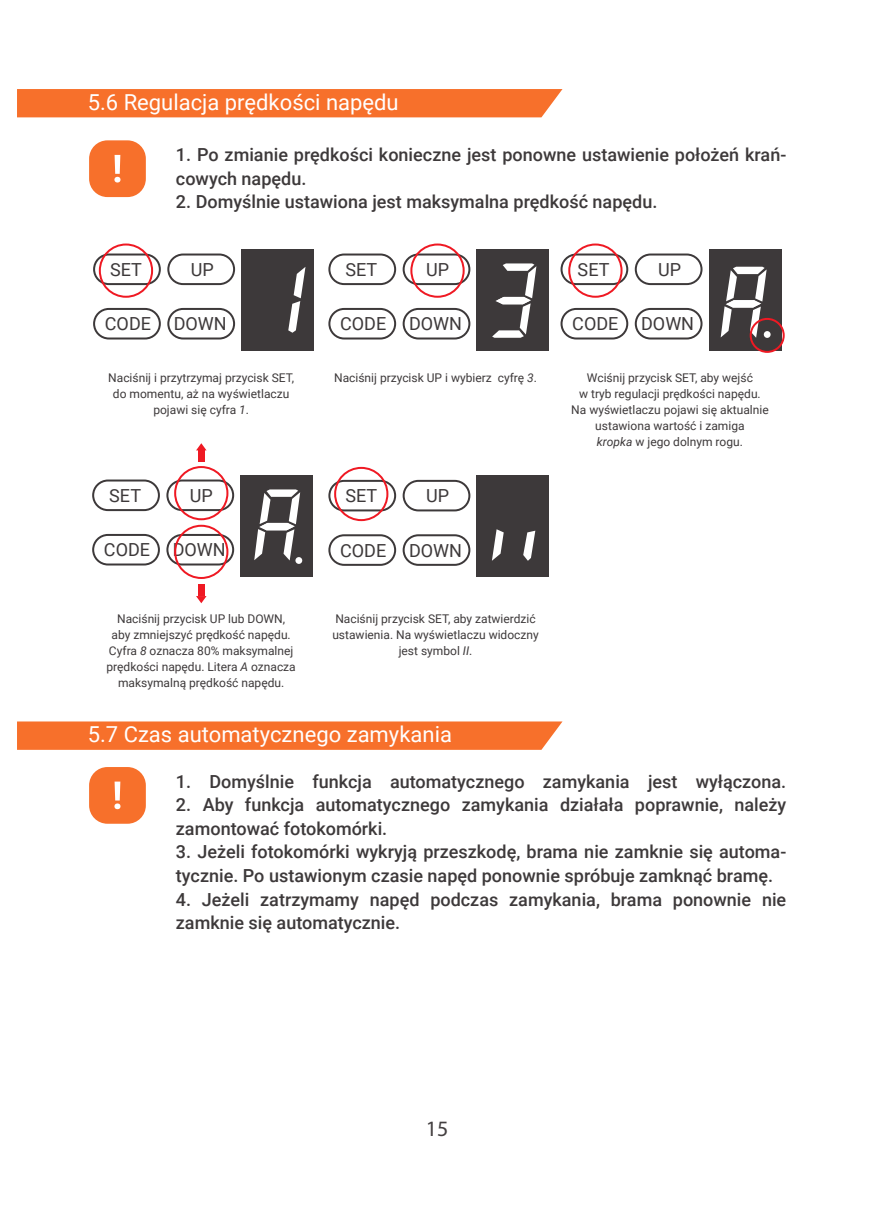
<style>
.page{position:relative;width:874px;height:1225px;background:#fff}
.page>*{position:absolute;margin:0;border:0;box-sizing:border-box;transform-origin:0 0}
.t1{font:22px "Roboto";color:#fff}
.t2{font:22px "Myriad Pro";color:#444041}
.t3{font:500 18px/23.6px "Roboto";color:#3d393a}
.t4{font:18px "Roboto";color:#3d393a}
.t5{font:12px/16px "Roboto";color:#3d393a;text-align:center}
.s1{font-style:italic}
</style>
<div class="page">
<div style="left:92px;top:479px;width:68px;height:32px;border:2px solid #3d393a;border-radius:15px"></div>
<div style="left:166px;top:479px;width:68px;height:32px;border:2px solid #3d393a;border-radius:15px"></div>
<div style="left:92px;top:534px;width:68px;height:31px;border:2px solid #3d393a;border-radius:15px"></div>
<div style="left:166px;top:534px;width:68px;height:31px;border:2px solid #3d393a;border-radius:15px"></div>
<div style="left:240px;top:475px;width:73px;height:101px;background:#3d393a"></div>
<div style="left:174px;top:466px;width:54px;height:54px;border:2px solid #ef1923;border-radius:50%"></div>
<div style="left:174px;top:525px;width:54px;height:54px;border:2px solid #ef1923;border-radius:50%"></div>
<svg style="left:254px;top:489px;width:46px;height:71px"></svg>
<div style="left:295px;top:557px;width:7px;height:7px;background:#fff;border-radius:50%"></div>
<div style="left:198px;top:450px;width:6px;height:12px;background:#ef1923"></div>
<svg style="left:196px;top:443px;width:10px;height:7px"></svg>
<div style="left:198px;top:584px;width:6px;height:12px;background:#ef1923"></div>
<svg style="left:196px;top:596px;width:10px;height:7px"></svg>
<div style="left:328px;top:253px;width:68px;height:32px;border:2px solid #3d393a;border-radius:15px"></div>
<div style="left:402px;top:253px;width:68px;height:32px;border:2px solid #3d393a;border-radius:15px"></div>
<div style="left:328px;top:308px;width:68px;height:31px;border:2px solid #3d393a;border-radius:15px"></div>
<div style="left:402px;top:308px;width:68px;height:31px;border:2px solid #3d393a;border-radius:15px"></div>
<div style="left:476px;top:249px;width:73px;height:101px;background:#3d393a"></div>
<div style="left:410px;top:243px;width:54px;height:55px;border:2px solid #ef1923;border-radius:50%"></div>
<svg style="left:492px;top:263px;width:44px;height:75px"></svg>
<div style="left:328px;top:480px;width:68px;height:31px;border:2px solid #3d393a;border-radius:15px"></div>
<div style="left:402px;top:480px;width:68px;height:31px;border:2px solid #3d393a;border-radius:15px"></div>
<div style="left:328px;top:534px;width:68px;height:32px;border:2px solid #3d393a;border-radius:15px"></div>
<div style="left:402px;top:534px;width:68px;height:32px;border:2px solid #3d393a;border-radius:15px"></div>
<div style="left:476px;top:475px;width:73px;height:102px;background:#3d393a"></div>
<div style="left:334px;top:467px;width:54px;height:54px;border:2px solid #ef1923;border-radius:50%"></div>
<svg style="left:492px;top:529px;width:11px;height:32px"></svg>
<svg style="left:523px;top:530px;width:12px;height:31px"></svg>
<div style="left:93px;top:253px;width:68px;height:32px;border:2px solid #3d393a;border-radius:15px"></div>
<div style="left:167px;top:253px;width:68px;height:32px;border:2px solid #3d393a;border-radius:15px"></div>
<div style="left:93px;top:308px;width:68px;height:31px;border:2px solid #3d393a;border-radius:15px"></div>
<div style="left:167px;top:308px;width:68px;height:31px;border:2px solid #3d393a;border-radius:15px"></div>
<div style="left:241px;top:249px;width:72px;height:101px;background:#3d393a"></div>
<svg style="left:288px;top:267px;width:17px;height:66px"></svg>
<div style="left:99px;top:243px;width:54px;height:55px;border:2px solid #ef1923;border-radius:50%"></div>
<div style="left:89px;top:140px;width:57px;height:57px;background:#f7702b;border-radius:18px"></div>
<svg style="left:114px;top:155px;width:6px;height:27px"></svg>
<div style="left:89px;top:767px;width:57px;height:56px;background:#f7702b;border-radius:18px"></div>
<svg style="left:114px;top:781px;width:6px;height:28px"></svg>
<div style="left:17px;top:89px;width:545px;height:28px;background:#f7702b"></div>
<svg style="left:17px;top:721px;width:545px;height:29px;background:#f77533"></svg>
<div style="left:560px;top:253px;width:68px;height:32px;border:2px solid #3d393a;border-radius:15px"></div>
<div style="left:634px;top:253px;width:68px;height:32px;border:2px solid #3d393a;border-radius:15px"></div>
<div style="left:560px;top:308px;width:68px;height:31px;border:2px solid #3d393a;border-radius:15px"></div>
<div style="left:634px;top:308px;width:68px;height:31px;border:2px solid #3d393a;border-radius:15px"></div>
<div style="left:708px;top:249px;width:72px;height:101px;background:#3d393a"></div>
<div style="left:568px;top:243px;width:54px;height:55px;border:2px solid #ef1923;border-radius:50%"></div>
<div style="left:763px;top:331px;width:7px;height:7px;background:#fff;border-radius:50%"></div>
<svg style="left:720px;top:267px;width:46px;height:71px"></svg>
<div style="left:749px;top:318px;width:35px;height:35px;border:2px solid #ef1923;border-radius:50%"></div>
<p class="t1" style="left:88px;top:86px;width:312px">5.6 Regulacja prędkości napędu</p>
<p class="t3" style="left:176px;top:142px;width:611px">1. Po zmianie prędkości konieczne jest ponowne ustawienie położeń krań&shy;cowych napędu.</p>
<p class="t3" style="left:176px;top:189px;width:482px">2. Domyślnie ustawiona jest maksymalna prędkość napędu.</p>
<p class="t4" style="left:110px;top:257px;width:33px">SET</p>
<p class="t4" style="left:190px;top:257px;width:25px">UP</p>
<p class="t4" style="left:345px;top:257px;width:33px">SET</p>
<p class="t4" style="left:426px;top:257px;width:25px">UP</p>
<p class="t4" style="left:105px;top:311px;width:48px">CODE</p>
<p class="t4" style="left:174px;top:311px;width:54px">DOWN</p>
<p class="t4" style="left:340px;top:311px;width:48px">CODE</p>
<p class="t4" style="left:409px;top:311px;width:54px">DOWN</p>
<p class="t5" style="left:108px;top:370px;width:187px">Naciśnij i przytrzymaj przycisk SET, do momentu, aż na wyświetlaczu pojawi się cyfra <span class="s1">1</span>.</p>
<p class="t5" style="left:334px;top:370px;width:204px">Naciśnij przycisk UP i wybierz cyfrę <span class="s1">3</span>.</p>
<p class="t4" style="left:109px;top:483px;width:33px">SET</p>
<p class="t4" style="left:190px;top:483px;width:25px">UP</p>
<p class="t4" style="left:345px;top:483px;width:33px">SET</p>
<p class="t4" style="left:426px;top:483px;width:25px">UP</p>
<p class="t4" style="left:104px;top:537px;width:48px">CODE</p>
<p class="t4" style="left:173px;top:537px;width:54px">DOWN</p>
<p class="t4" style="left:340px;top:538px;width:48px">CODE</p>
<p class="t4" style="left:409px;top:538px;width:54px">DOWN</p>
<p class="t5" style="left:106px;top:610px;width:191px">Naciśnij przycisk UP lub DOWN, aby zmniejszyć prędkość napędu.<br>Cyfra <span class="s1">8</span> oznacza 80% maksymalnej prędkości napędu. Litera <span class="s1">A</span> oznacza maksymalną prędkość napędu.</p>
<p class="t5" style="left:332px;top:610px;width:208px">Naciśnij przycisk SET, aby zatwierdzić ustawienia. Na wyświetlaczu widoczny jest symbol <span class="s1">II</span>.</p>
<p class="t1" style="left:88px;top:718px;width:365px">5.7 Czas automatycznego zamykania</p>
<p class="t4" style="left:577px;top:257px;width:33px">SET</p>
<p class="t4" style="left:657px;top:257px;width:25px">UP</p>
<p class="t4" style="left:572px;top:311px;width:48px">CODE</p>
<p class="t4" style="left:640px;top:311px;width:54px">DOWN</p>
<p class="t5" style="left:571px;top:370px;width:199px">Wciśnij przycisk SET, aby wejść<br>w tryb regulacji prędkości napędu.<br>Na wyświetlaczu pojawi się aktualnie ustawiona wartość i zamiga<br><span class="s1">kropka</span> w jego dolnym rogu.</p>
<p class="t3" style="left:176px;top:768px;width:611px">1. Domyślnie funkcja automatycznego zamykania jest wyłączona.</p>
<p class="t3" style="left:176px;top:792px;width:611px">2. Aby funkcja automatycznego zamykania działała poprawnie, należy zamontować fotokomórki.</p>
<p class="t3" style="left:176px;top:839px;width:611px">3. Jeżeli fotokomórki wykryją przeszkodę, brama nie zamknie się automa&shy;tycznie. Po ustawionym czasie napęd ponownie spróbuje zamknąć bramę.</p>
<p class="t3" style="left:176px;top:886px;width:611px">4. Jeżeli zatrzymamy napęd podczas zamykania, brama ponownie nie zamknie się automatycznie.</p>
<p class="t2" style="left:425px;top:1114px;width:24px">15</p>
</div>
